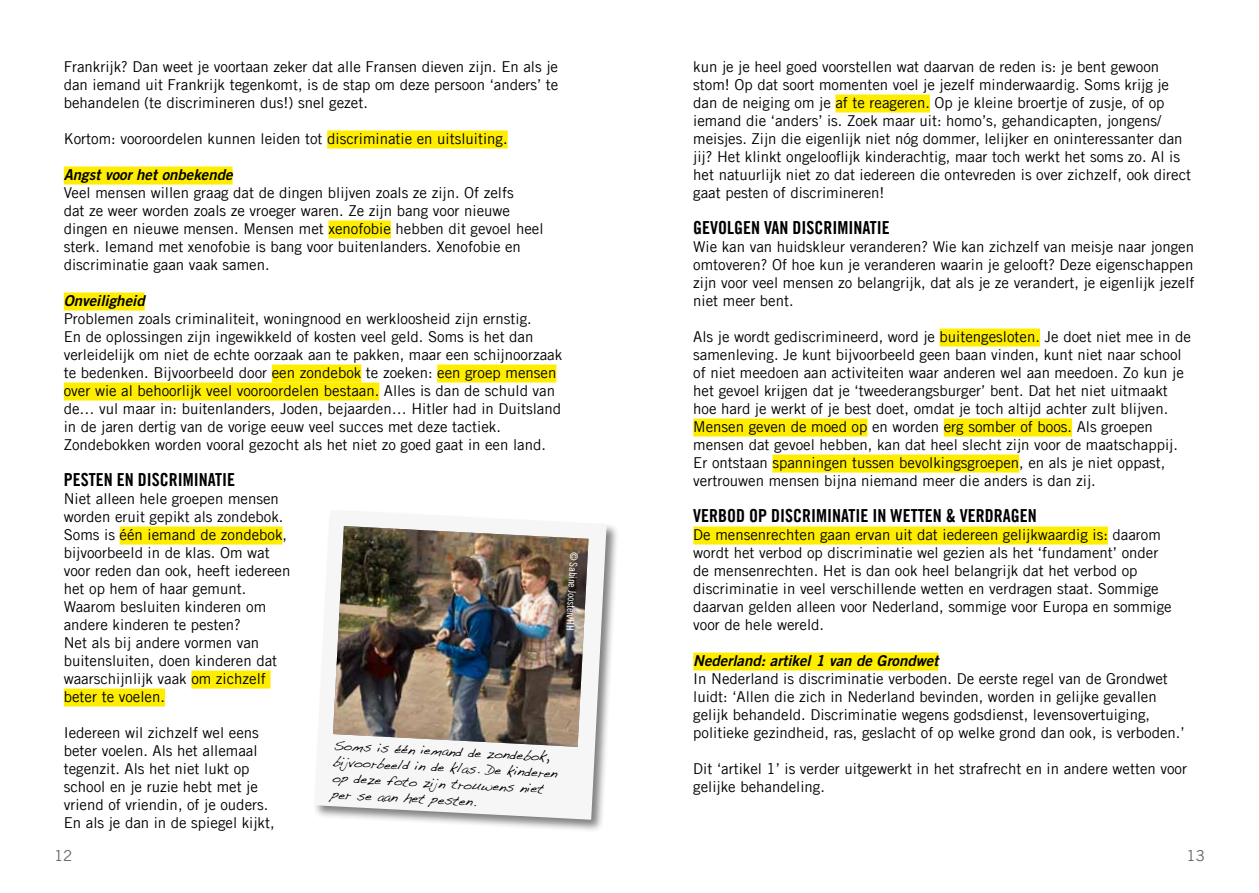
<style>
.page{position:relative;width:1259px;height:893px;background:#fff}
.page>*{position:absolute;margin:0;border:0;box-sizing:border-box;transform-origin:0 0}
.t1{font:18px "Amnesty Trade Gothic Bd Cn 20";color:#000}
.t2{font:15px/18px "Amnesty Trade Gothic";color:#000}
.t3{font:15px "Amnesty Trade Gothic Bd 2 Obl";color:#000}
.t4{font:15px "Amnesty Trade Gothic";color:#646363}
.t5{font:13.5px/16.2px "Handwriting Dakota";color:#000}
.t6{font:10.5px "Amnesty Trade Gothic Cn 18";color:#fff}
</style>
<div class="page">
<div style="left:327px;top:131px;width:181px;height:18px;background:#ffed00"></div>
<div style="left:64px;top:167px;width:169px;height:18px;background:#ffed00"></div>
<div style="left:328px;top:221px;width:63px;height:18px;background:#ffed00"></div>
<div style="left:64px;top:293px;width:81px;height:18px;background:#ffed00"></div>
<div style="left:272px;top:365px;width:89px;height:18px;background:#ffed00"></div>
<div style="left:437px;top:365px;width:119px;height:18px;background:#ffed00"></div>
<div style="left:64px;top:383px;width:315px;height:18px;background:#ffed00"></div>
<div style="left:120px;top:527px;width:163px;height:18px;background:#ffed00"></div>
<div style="left:191px;top:671px;width:79px;height:18px;background:#ffed00"></div>
<div style="left:64px;top:689px;width:101px;height:18px;background:#ffed00"></div>
<div style="left:835px;top:95px;width:95px;height:18px;background:#ffed00"></div>
<div style="left:939px;top:329px;width:101px;height:18px;background:#ffed00"></div>
<div style="left:693px;top:419px;width:174px;height:18px;background:#ffed00"></div>
<div style="left:943px;top:419px;width:129px;height:18px;background:#ffed00"></div>
<div style="left:772px;top:455px;width:247px;height:18px;background:#ffed00"></div>
<div style="left:693px;top:527px;width:415px;height:18px;background:#ffed00"></div>
<div style="left:693px;top:653px;width:245px;height:18px;background:#ffed00"></div>
<div style="left:313px;top:508px;width:306px;height:324px;background:#000;opacity:.5"></div>
<svg style="left:315px;top:510px;width:291px;height:310px;fill:#f6f6f6"></svg>
<img style="left:333px;top:526px;width:255px;height:221px">
<p class="t2" style="left:64px;top:57px;width:496px;text-align:justify">Frankrijk? Dan weet je voortaan zeker dat alle Fransen dieven zijn. En als je dan iemand uit Frankrijk tegenkomt, is de stap om deze persoon ‘anders’ te behandelen (te discrimineren dus!) snel gezet.</p>
<p class="t2" style="left:64px;top:129px;width:445px">Kortom: vooroordelen kunnen leiden tot discriminatie en uitsluiting.</p>
<p class="t3" style="left:64px;top:165px;width:170px">Angst voor het onbekende</p>
<p class="t2" style="left:64px;top:183px;width:481px">Veel mensen willen graag dat de dingen blijven zoals ze zijn. Of zelfs<br>dat ze weer worden zoals ze vroeger waren. Ze zijn bang voor nieuwe dingen en nieuwe mensen. Mensen met xenofobie hebben dit gevoel heel sterk. Iemand met xenofobie is bang voor buitenlanders. Xenofobie en discriminatie gaan vaak samen.</p>
<p class="t3" style="left:64px;top:291px;width:82px">Onveiligheid</p>
<p class="t2" style="left:64px;top:309px;width:500px">Problemen zoals criminaliteit, woningnood en werkloosheid zijn ernstig.<br>En de oplossingen zijn ingewikkeld of kosten veel geld. Soms is het dan verleidelijk om niet de echte oorzaak aan te pakken, maar een schijnoorzaak te bedenken. Bijvoorbeeld door een zondebok te zoeken: een groep mensen over wie al behoorlijk veel vooroordelen bestaan. Alles is dan de schuld van de… vul maar in: buitenlanders, Joden, bejaarden… Hitler had in Duitsland in de jaren dertig van de vorige eeuw veel succes met deze tactiek.<br>Zondebokken worden vooral gezocht als het niet zo goed gaat in een land.</p>
<p class="t1" style="left:64px;top:469px;width:173px">PESTEN EN DISCRIMINATIE</p>
<p class="t2" style="left:64px;top:489px;width:228px">Niet alleen hele groepen mensen worden eruit gepikt als zondebok.<br>Soms is één iemand de zondebok, bijvoorbeeld in de klas. Om wat voor reden dan ook, heeft iedereen het op hem of haar gemunt.<br>Waarom besluiten kinderen om andere kinderen te pesten?<br>Net als bij andere vormen van buitensluiten, doen kinderen dat waarschijnlijk vaak om zichzelf beter te voelen.</p>
<p class="t2" style="left:64px;top:723px;width:212px">Iedereen wil zichzelf wel eens beter voelen. Als het allemaal tegenzit. Als het niet lukt op school en je ruzie hebt met je vriend of vriendin, of je ouders.<br>En als je dan in de spiegel kijkt,</p>
<p class="t6" style="left:580px;top:552px;width:80px;rotate:93deg">© Sabine Joosten/HH</p>
<p class="t5" style="left:334px;top:737px;width:226px;rotate:3deg">Soms is één iemand de zondebok, bijvoorbeeld in de klas. De kinderen op deze foto zijn trouwens niet per se aan het pesten.</p>
<p class="t2" style="left:693px;top:57px;width:499px">kun je je heel goed voorstellen wat daarvan de reden is: je bent gewoon stom! Op dat soort momenten voel je jezelf minderwaardig. Soms krijg je dan de neiging om je af te reageren. Op je kleine broertje of zusje, of op iemand die ‘anders’ is. Zoek maar uit: homo’s, gehandicapten, jongens/ meisjes. Zijn die eigenlijk niet nóg dommer, lelijker en oninteressanter dan jij? Het klinkt ongelooflijk kinderachtig, maar toch werkt het soms zo. Al is het natuurlijk niet zo dat iedereen die ontevreden is over zichzelf, ook direct gaat pesten of discrimineren!</p>
<p class="t1" style="left:693px;top:217px;width:198px">GEVOLGEN VAN DISCRIMINATIE</p>
<p class="t2" style="left:693px;top:237px;width:503px;text-align:justify">Wie kan van huidskleur veranderen? Wie kan zichzelf van meisje naar jongen omtoveren? Of hoe kun je veranderen waarin je gelooft? Deze eigenschappen zijn voor veel mensen zo belangrijk, dat als je ze verandert, je eigenlijk jezelf niet meer bent.</p>
<p class="t2" style="left:693px;top:327px;width:499px">Als je wordt gediscrimineerd, word je buitengesloten. Je doet niet mee in de samenleving. Je kunt bijvoorbeeld geen baan vinden, kunt niet naar school of niet meedoen aan activiteiten waar anderen wel aan meedoen. Zo kun je het gevoel krijgen dat je ‘tweederangsburger’ bent. Dat het niet uitmaakt hoe hard je werkt of je best doet, omdat je toch altijd achter zult blijven.<br>Mensen geven de moed op en worden erg somber of boos. Als groepen mensen dat gevoel hebben, kan dat heel slecht zijn voor de maatschappij.<br>Er ontstaan spanningen tussen bevolkingsgroepen, en als je niet oppast, vertrouwen mensen bijna niemand meer die anders is dan zij.</p>
<p class="t1" style="left:693px;top:505px;width:345px">VERBOD OP DISCRIMINATIE IN WETTEN &amp; VERDRAGEN</p>
<p class="t2" style="left:693px;top:525px;width:480px">De mensenrechten gaan ervan uit dat iedereen gelijkwaardig is: daarom wordt het verbod op discriminatie wel gezien als het ‘fundament’ onder de mensenrechten. Het is dan ook heel belangrijk dat het verbod op discriminatie in veel verschillende wetten en verdragen staat. Sommige daarvan gelden alleen voor Nederland, sommige voor Europa en sommige voor de hele wereld.</p>
<p class="t3" style="left:693px;top:651px;width:246px">Nederland: artikel 1 van de Grondwet</p>
<p class="t2" style="left:693px;top:669px;width:493px">In Nederland is discriminatie verboden. De eerste regel van de Grondwet luidt: ‘Allen die zich in Nederland bevinden, worden in gelijke gevallen gelijk behandeld. Discriminatie wegens godsdienst, levensovertuiging, politieke gezindheid, ras, geslacht of op welke grond dan ook, is verboden.’</p>
<p class="t2" style="left:693px;top:759px;width:495px">Dit ‘artikel 1’ is verder uitgewerkt in het strafrecht en in andere wetten voor gelijke behandeling.</p>
<p class="t4" style="left:54px;top:846px;width:20px">12</p>
<p class="t4" style="left:1186px;top:846px;width:20px">13</p>
</div>
